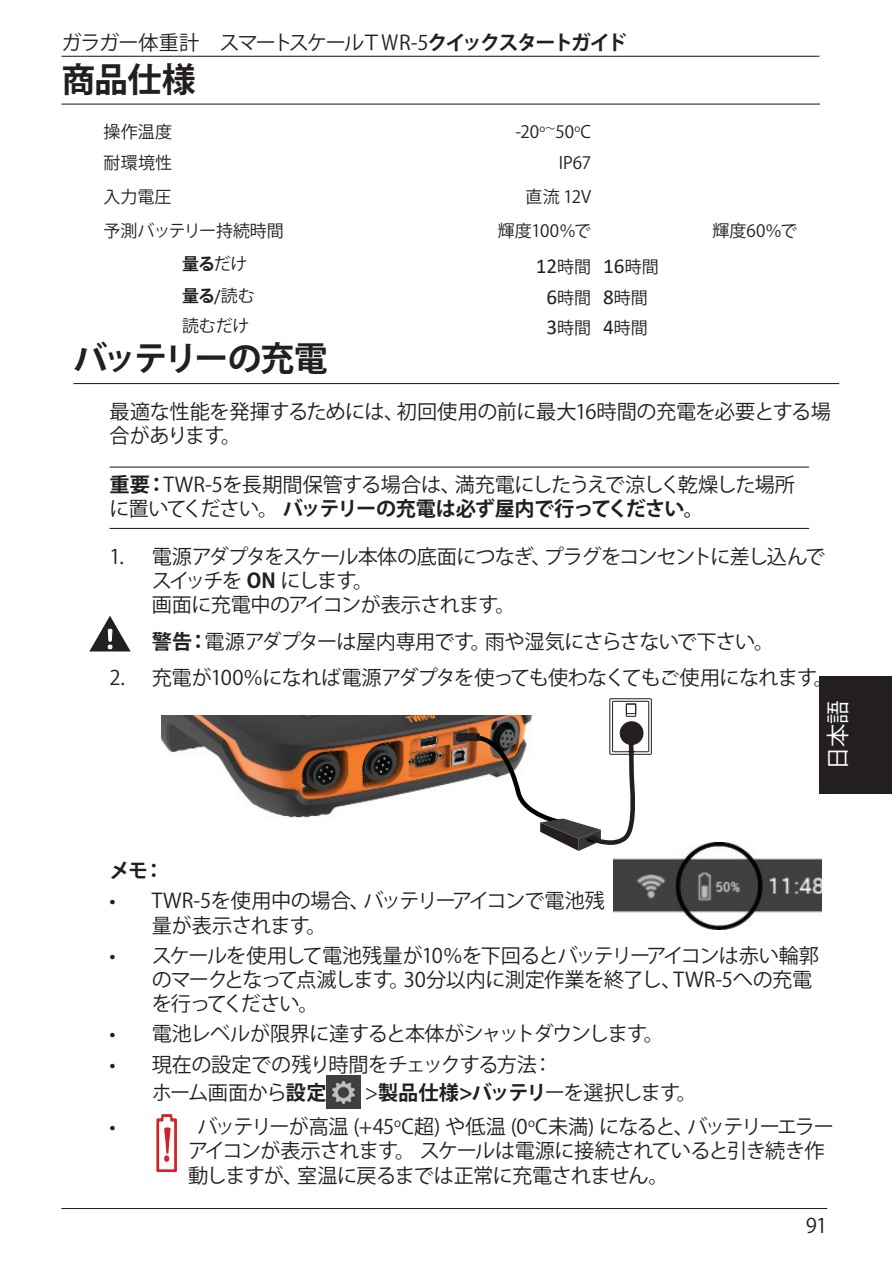
<style>
.page{position:relative;width:893px;height:1263px;background:#fff}
.page>*{position:absolute;margin:0;border:0;box-sizing:border-box;transform-origin:0 0}
.t1{font:33.9px "Koz Go Pro Bold 90 msp RKSJ H";letter-spacing:-.095em;color:#231f20}
.t2{font:33.9px "Koz Go Pro Bold 90 msp RKSJ H";letter-spacing:-.035em;color:#231f20}
.t3{font:23.4px "Koz Go Pro Regular 90 msp RKSJ H";color:#fff}
.t4{font:21.15px "Calibri";color:#231f20}
.t5{font:20.1px/24.2px "Koz Go Pro Regular 90 msp RKSJ H";letter-spacing:-.04em;color:#231f20}
.t6{font:20.1px "Koz Go Pro Regular 90 msp RKSJ H";letter-spacing:-.02em;color:#231f20}
.t7{font:20.1px "Koz Go Pro Bold 90 msp RKSJ H";letter-spacing:-.035em;color:#231f20}
.t8{font:20.1px "Koz Go Pro Regular 90 msp RKSJ H";letter-spacing:-.08em;color:#231f20}
.t9{font:16.95px "Koz Go Pro Regular 90 msp RKSJ H";color:#231f20}
.t10{font:16.95px "Koz Go Pro Bold 90 msp RKSJ H";color:#231f20}
.s1{font-family:"Koz Go Pro Bold 90 msp RKSJ H"}
.s2{font-family:"Koz Go Pro Regular 90 msp RKSJ H"}
.s3{font-family:"Koz Go Pro Regular 90 msp RKSJ H";font-size:16.95px}
.s4{font-family:"Calibri"}
.s5{font-family:"Calibri";font-size:21.15px}
</style>
<div class="page">
<hr style="left:62px;top:1208px;width:765px;height:1px;background:#231f20">
<hr style="left:62px;top:56px;width:757px;height:1px;background:#231f20">
<div style="left:819px;top:677px;width:72px;height:117px;background:#231f20"></div>
<img style="left:614px;top:843px;width:207px;height:87px">
<hr style="left:73px;top:383px;width:766px;height:1px;background:#231f20">
<hr style="left:110px;top:467px;width:699px;height:1px;background:#231f20">
<hr style="left:110px;top:528px;width:699px;height:1px;background:#231f20">
<img style="left:326px;top:1076px;width:34px;height:32px">
<svg style="left:156px;top:1114px;width:21px;height:58px"></svg>
<svg style="left:89px;top:616px;width:42px;height:36px"></svg>
<hr style="left:62px;top:104px;width:758px;height:1px;background:#231f20">
<img style="left:162px;top:715px;width:370px;height:103px">
<div style="left:609px;top:699px;width:42px;height:56px;border:1px solid #231f20"></div>
<div style="left:612px;top:701px;width:37px;height:51px;border:1px solid #231f20"></div>
<div style="left:626px;top:704px;width:10px;height:13px;border:1px solid #231f20"></div>
<div style="left:626px;top:704px;width:10px;height:10px;border:1px solid #231f20"></div>
<div style="left:459px;top:734px;width:18px;height:7px;background:#231f20"></div>
<div style="left:459px;top:733px;width:19px;height:8px;border:1px solid #231f20"></div>
<svg style="left:456px;top:733px;width:5px;height:8px"></svg>
<div style="left:620px;top:722px;width:23px;height:23px;border:1px solid #231f20;border-radius:50%"></div>
<svg style="left:470px;top:724px;width:173px;height:127px"></svg>
<p class="t8" style="left:62px;top:35px;width:567px">ガラガー体重計　スマートスケールＴＷR-5<span class="s1">クイックスタートガイド</span></p>
<h1 class="t2" style="left:62px;top:66px;width:136px">商品仕様</h1>
<p class="t9" style="left:104px;top:125px;width:70px">操作温度</p>
<p class="t9" style="left:515px;top:125px;width:77px">-20<sup>o～</sup>50<sup>o</sup>C</p>
<p class="t9" style="left:104px;top:157px;width:70px">耐環境性</p>
<p class="t9" style="left:559px;top:157px;width:34px">IP67</p>
<p class="t9" style="left:104px;top:191px;width:69px">入力電圧</p>
<p class="t9" style="left:526px;top:191px;width:67px">直流 12V</p>
<p class="t9" style="left:104px;top:225px;width:182px">予測バッテリー持続時間</p>
<p class="t9" style="left:498px;top:225px;width:95px">輝度100％で</p>
<p class="t9" style="left:712px;top:225px;width:87px">輝度60％で</p>
<p class="t10" style="left:182px;top:258px;width:67px">量る<span class="s2">だけ</span></p>
<p class="t4" style="left:536px;top:257px;width:124px">12<span class="s3">時間</span> 16<span class="s3">時間</span></p>
<p class="t10" style="left:182px;top:289px;width:74px">量る<span class="s4">/</span><span class="s2">読む</span></p>
<p class="t9" style="left:546px;top:292px;width:103px"><span class="s5">6</span>時間 <span class="s5">8</span>時間</p>
<p class="t9" style="left:182px;top:319px;width:69px">読むだけ</p>
<p class="t9" style="left:546px;top:322px;width:103px"><span class="s5">3</span>時間 <span class="s5">4</span>時間</p>
<h1 class="t1" style="left:73px;top:346px;width:256px">バッテリーの充電</h1>
<p class="t5" style="left:110px;top:402px;width:723px">最適な性能を発揮するためには、初回使用の前に最大16時間の充電を必要とする場合があります。</p>
<p class="t6" style="left:110px;top:477px;width:687px"><span class="s1">重要：</span>TWR-5を長期間保管する場合は、満充電にしたうえで涼しく乾燥した場所</p>
<p class="t7" style="left:110px;top:501px;width:596px"><span class="s2">に置いてください。</span> バッテリーの充電は必ず屋内で行ってください。</p>
<p class="t5" style="left:152px;top:547px;width:675px;text-indent:-42px">1. 電源アダプタをスケール本体の底面につなぎ、プラグをコンセントに差し込んでスイッチを <span class="s1">ON</span> にします。<br>画面に充電中のアイコンが表示されます。</p>
<p class="t5" style="left:152px;top:632px;width:624px"><span class="s1">警告：</span>電源アダプターは屋内専用です。雨や湿気にさらさないで下さい。</p>
<p class="t5" style="left:110px;top:668px;width:726px">2. 充電が100％になれば電源アダプタを使っても使わなくてもご使用になれます。</p>
<p class="t3" style="left:829px;top:770px;width:71px;rotate:-90deg">日本語</p>
<p class="t7" style="left:110px;top:863px;width:56px">メモ：</p>
<p class="t5" style="left:152px;top:891px;width:455px;text-indent:-42px">• TWR-5を使用中の場合、バッテリーアイコンで電池残量が表示されます。</p>
<p class="t5" style="left:152px;top:946px;width:669px;text-indent:-42px">• スケールを使用して電池残量が10％を下回るとバッテリーアイコンは赤い輪郭のマークとなって点滅します。30分以内に測定作業を終了し、TWR-5への充電を行ってください。</p>
<p class="t5" style="left:110px;top:1024px;width:556px">• 電池レベルが限界に達すると本体がシャットダウンします。</p>
<p class="t5" style="left:152px;top:1053px;width:403px;line-height:28px;text-indent:-42px">• 現在の設定での残り時間をチェックする方法：ホーム画面から<span class="s1">設定</span></p>
<p class="t5" style="left:365px;top:1083px;width:334px">&gt;<span class="s1">製品仕様&gt;バッテリ</span>ーを選択します。</p>
<p class="t5" style="left:110px;top:1117px;width:8px">•</p>
<p class="t5" style="left:188px;top:1117px;width:647px;text-indent:9px">バッテリーが高温 (+45<sup>o</sup>C超) や低温 (0<sup>o</sup>C未満) になると、バッテリーエラーアイコンが表示されます。 スケールは電源に接続されていると引き続き作動しますが、室温に戻るまでは正常に充電されません。</p>
<p class="t5" style="left:806px;top:1216px;width:23px">91</p>
</div>
